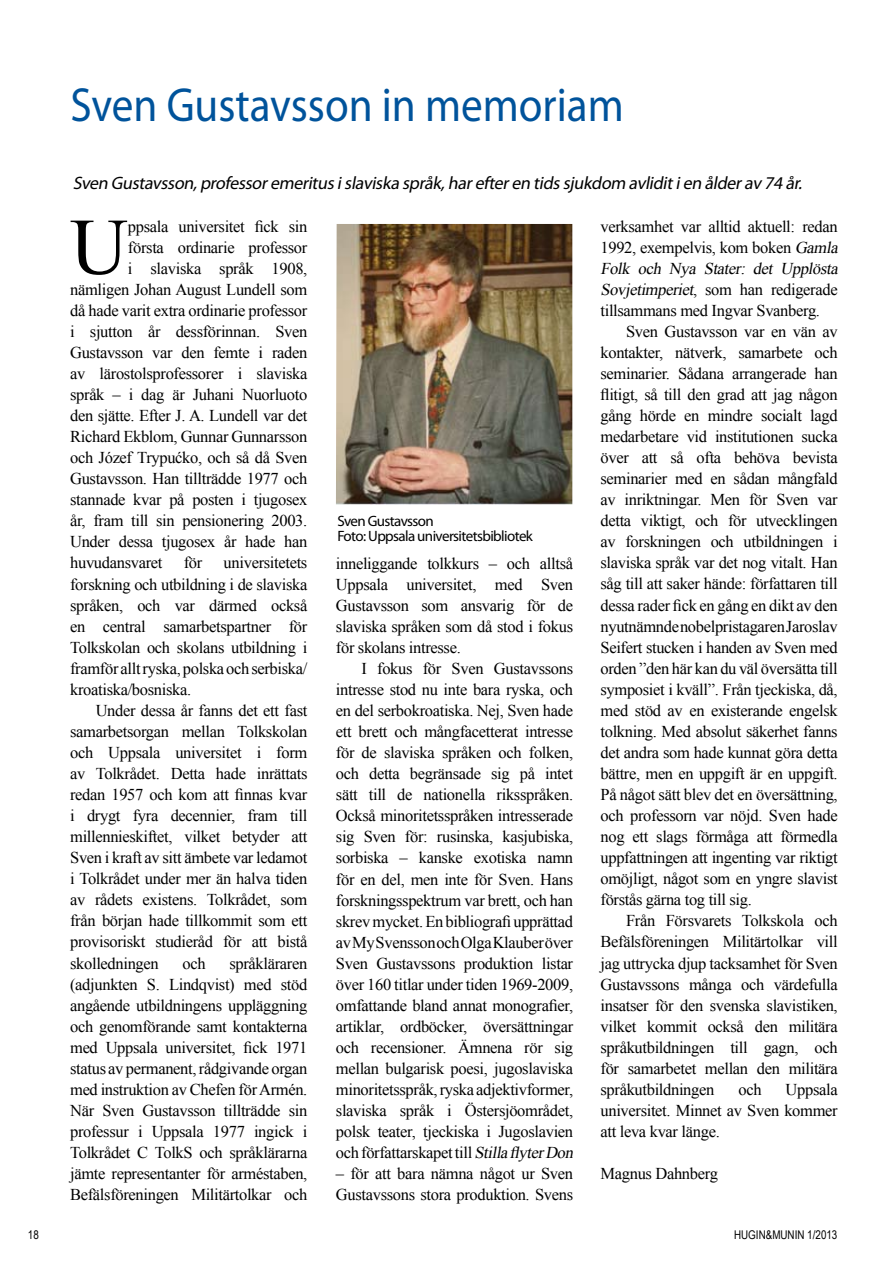
<style>
.page{position:relative;width:893px;height:1263px;background:#fff}
.page>*{position:absolute;margin:0;border:0;box-sizing:border-box;transform-origin:0 0}
.t1{font:80.1px "Times New Roman";color:#000}
.t2{font:48px "Myriad Pro";color:#00539b;scale:.9 1}
.t3{font:italic 18px "Myriad Pro";color:#000}
.t4{font:16.5px/21px "Times New Roman";letter-spacing:-.02em;color:#000;text-align:justify}
.t5{font:15px/15px "Myriad Pro";letter-spacing:-.04em;color:#000}
.t6{font:12px "Arial Narrow";color:#000}
.s1{font-style:italic}
</style>
<div class="page">
<img style="left:336px;top:224px;width:236px;height:281px">
<h2 class="t2" style="left:71px;top:75px;width:616px">Sven Gustavsson in memoriam</h2>
<p class="t3" style="left:73px;top:172px;width:735px">Sven Gustavsson, professor emeritus i slaviska språk, har efter en tids sjukdom avlidit i en ålder av 74 år.</p>
<h1 class="t1" style="left:70px;top:193px;width:59px">U</h1>
<p class="t4" style="left:128px;top:215px;width:181px">ppsala universitet fick sin</p>
<p class="t4" style="left:128px;top:236px;width:181px">första ordinarie professor</p>
<p class="t4" style="left:128px;top:257px;width:181px">i slaviska språk 1908,</p>
<p class="t4" style="left:70px;top:278px;width:239px">nämligen Johan August Lundell som</p>
<p class="t4" style="left:70px;top:299px;width:239px">då hade varit extra ordinarie professor</p>
<p class="t4" style="left:70px;top:321px;width:239px">i sjutton år dessförinnan. Sven</p>
<p class="t4" style="left:70px;top:342px;width:239px">Gustavsson var den femte i raden</p>
<p class="t4" style="left:70px;top:363px;width:239px">av lärostolsprofessorer i slaviska</p>
<p class="t4" style="left:70px;top:384px;width:239px">språk – i dag är Juhani Nuorluoto</p>
<p class="t4" style="left:70px;top:405px;width:239px">den sjätte. Efter J. A. Lundell var det</p>
<p class="t4" style="left:70px;top:426px;width:239px">Richard Ekblom, Gunnar Gunnarsson</p>
<p class="t4" style="left:70px;top:447px;width:239px">och Józef Trypućko, och så då Sven</p>
<p class="t4" style="left:70px;top:468px;width:239px">Gustavsson. Han tillträdde 1977 och</p>
<p class="t4" style="left:70px;top:489px;width:239px">stannade kvar på posten i tjugosex</p>
<p class="t4" style="left:70px;top:510px;width:239px">år, fram till sin pensionering 2003.</p>
<p class="t4" style="left:70px;top:531px;width:239px">Under dessa tjugosex år hade han</p>
<p class="t4" style="left:70px;top:552px;width:94px">huvudansvaret</p>
<p class="t4" style="left:184px;top:552px;width:20px">för</p>
<p class="t4" style="left:70px;top:552px;width:239px;text-indent:153px">universitetets forskning och utbildning i de slaviska språken, och var därmed också en central samarbetspartner för Tolkskolan och skolans utbildning i framför allt ryska, polska och serbiska/ kroatiska/bosniska.</p>
<p class="t4" style="left:70px;top:699px;width:239px;text-indent:26px">Under dessa år fanns det ett fast samarbetsorgan mellan Tolkskolan och Uppsala universitet i form av Tolkrådet. Detta hade inrättats redan 1957 och kom att finnas kvar i drygt fyra decennier, fram till millennieskiftet, vilket betyder att Sven i kraft av sitt ämbete var ledamot i Tolkrådet under mer än halva tiden av rådets existens. Tolkrådet, som från början hade tillkommit som ett provisoriskt studieråd för att bistå skolledningen</p>
<p class="t4" style="left:70px;top:952px;width:239px;text-indent:159px">språkläraren (adjunkten S. Lindqvist) med stöd angående utbildningens uppläggning och genomförande samt kontakterna med Uppsala universitet, fick 1971 status av permanent, rådgivande organ med instruktion av Chefen för Armén.<br>När Sven Gustavsson tillträdde sin professur i Uppsala 1977 ingick i Tolkrådet C TolkS och språklärarna jämte representanter för arméstaben, Befälsföreningen Militärtolkar och</p>
<p class="t4" style="left:183px;top:952px;width:25px">och</p>
<p class="t5" style="left:337px;top:513px;width:197px">Sven Gustavsson<br>Foto: Uppsala universitetsbibliotek</p>
<p class="t4" style="left:336px;top:552px;width:239px">inneliggande tolkkurs – och alltså Uppsala universitet, med Sven Gustavsson som ansvarig för de slaviska språken som då stod i fokus för skolans intresse.</p>
<p class="t4" style="left:336px;top:658px;width:243px;text-align:left;text-indent:26px">I fokus för Sven Gustavssons intresse stod nu inte bara ryska, och en del serbokroatiska. Nej, Sven hade ett brett och mångfacetterat intresse för de slaviska språken och folken, och detta begränsade sig på intet sätt till de nationella riksspråken.<br>Också minoritetsspråken intresserade sig Sven för: rusinska, kasjubiska, sorbiska – kanske exotiska namn för en del, men inte för Sven. Hans forskningsspektrum var brett, och han skrev mycket. En bibliografi upprättad av My Svensson och Olga Klauber över Sven Gustavssons produktion listar över 160 titlar under tiden 1969-2009, omfattande bland annat monografier, artiklar, ordböcker, översättningar och recensioner. Ämnena rör sig mellan bulgarisk poesi, jugoslaviska minoritetsspråk, ryska adjektivformer, slaviska språk i Östersjöområdet, polsk teater, tjeckiska i Jugoslavien och författarskapet till <span class="s1">StillaflyterDon</span></p>
<p class="t4" style="left:336px;top:1162px;width:239px">– för att bara nämna något ur Sven<br>Gustavssons stora produktion. Svens</p>
<p class="t4" style="left:600px;top:215px;width:243px;text-align:left">verksamhet var alltid aktuell: redan 1992, exempelvis, kom boken <span class="s1">Gamla Folk och Nya Stater: det Upplösta Sovjetimperiet</span>, som han redigerade tillsammans med Ingvar Svanberg.</p>
<p class="t4" style="left:600px;top:320px;width:239px;text-indent:26px">Sven Gustavsson var en vän av kontakter, nätverk, samarbete och seminarier. Sådana arrangerade han flitigt, så till den grad att jag någon gång hörde en mindre socialt lagd medarbetare vid institutionen sucka över att så ofta behöva bevista seminarier med en sådan mångfald av inriktningar. Men för Sven var detta viktigt, och för utvecklingen av forskningen och utbildningen i slaviska språk var det nog vitalt. Han såg till att saker hände: författaren till dessa rader fick en gång en dikt av den nyutnämnde nobelpristagaren Jaroslav Seifert stucken i handen av Sven med orden ”den här kan du väl översätta till symposiet i kväll”. Från tjeckiska, då, med stöd av en existerande engelsk tolkning. Med absolut säkerhet fanns det andra som hade kunnat göra detta bättre, men en uppgift är en uppgift.<br>På något sätt blev det en översättning, och professorn var nöjd. Sven hade nog ett slags förmåga att förmedla uppfattningen att ingenting var riktigt omöjligt, något som en yngre slavist förstås gärna tog till sig.</p>
<p class="t4" style="left:600px;top:910px;width:239px;text-indent:26px">Från Försvarets Tolkskola och Befälsföreningen Militärtolkar vill jag uttrycka djup tacksamhet för Sven Gustavssons många och värdefulla insatser för den svenska slavistiken, vilket kommit också den militära språkutbildningen till gagn, och för samarbetet mellan den militära språkutbildningen</p>
<p class="t4" style="left:600px;top:1078px;width:239px;text-indent:185px">Uppsala universitet. Minnet av Sven kommer att leva kvar länge.</p>
<p class="t4" style="left:600px;top:1163px;width:119px">Magnus Dahnberg</p>
<p class="t4" style="left:738px;top:1078px;width:25px">och</p>
<p class="t6" style="left:28px;top:1226px;width:12px">18</p>
<p class="t6" style="left:734px;top:1226px;width:105px">HUGIN&amp;MUNIN 1/2013</p>
</div>
